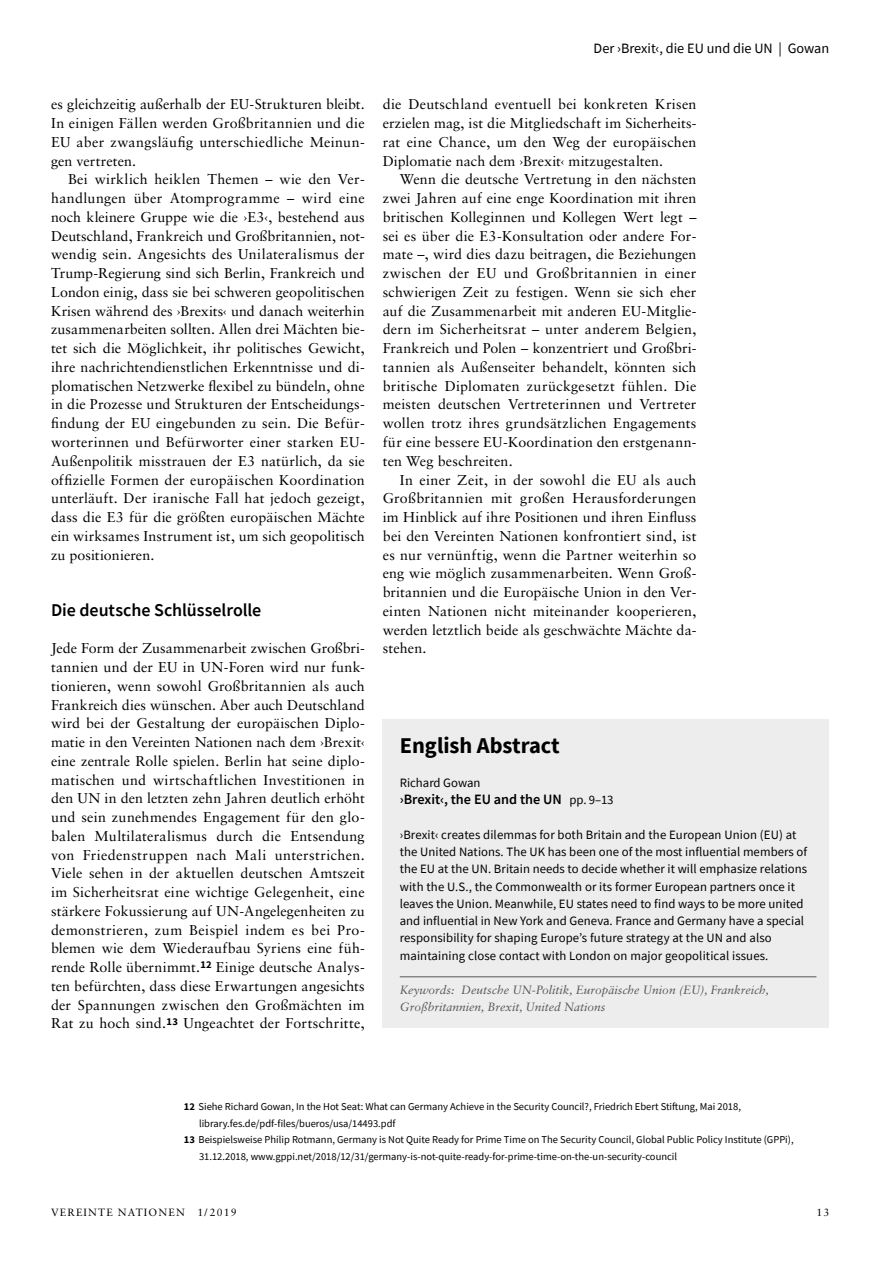
<style>
.page{position:relative;width:893px;height:1263px;background:#fff}
.page>*{position:absolute;margin:0;border:0;box-sizing:border-box;transform-origin:0 0}
.t1{font:700 22.5px "Source Sans Pro";color:#000}
.t2{font:600 18px "Source Sans Pro";letter-spacing:-.005em;color:#000}
.t3{font:14.25px/18.8px "Sabon LT Std";letter-spacing:.015em;color:#000;text-align:justify}
.t4{font:14.25px "Source Sans Pro";color:#000}
.t5{font:600 14.25px "Source Sans Pro";color:#000}
.t6{font:12.75px/17.2px "Source Sans Pro";letter-spacing:.005em;color:#000}
.t7{font:italic 12px/17.2px "Sabon LT Std";color:#575756}
.t8{font:10.5px "Source Sans Pro";color:#000}
.t9{font:10.5px "Sabon LT Std";letter-spacing:.11em;color:#000}
.s1{font-weight:400;font-size:12.75px}
.s2{font-weight:700}
</style>
<div class="page">
<div style="left:383px;top:719px;width:446px;height:309px;background:#ededed"></div>
<hr style="left:400px;top:976px;width:416px;height:1px;background:#575756">
<p class="t3" style="left:51px;top:95px;width:315px">es gleichzeitig außerhalb der EU-Strukturen bleibt.<br>In einigen Fällen werden Großbritannien und die EU aber zwangsläufig unterschiedliche Meinun&shy;gen vertreten.</p>
<p class="t3" style="left:51px;top:170px;width:315px;text-indent:17px">Bei wirklich heiklen Themen – wie den Ver&shy;handlungen über Atomprogramme – wird eine noch kleinere Gruppe wie die ›E3‹, bestehend aus Deutschland, Frankreich und Großbritannien, not&shy;wendig sein. Angesichts des Unilateralismus der Trump-Regierung sind sich Berlin, Frankreich und London einig, dass sie bei schweren geopolitischen Krisen während des ›Brexits‹ und danach weiterhin zusammenarbeiten sollten. Allen drei Mächten bie&shy;tet sich die Möglichkeit, ihr politisches Gewicht, ihre nachrichtendienstlichen Erkenntnisse und di&shy;plomatischen Netzwerke flexibel zu bündeln, ohne in die Prozesse und Strukturen der Entscheidungs&shy;findung der EU eingebunden zu sein. Die Befür&shy;worterinnen und Befürworter einer starken EU-Außenpolitik misstrauen der E3 natürlich, da sie offizielle Formen der europäischen Koordination unterläuft. Der iranische Fall hat jedoch gezeigt, dass die E3 für die größten europäischen Mächte ein wirksames Instrument ist, um sich geopolitisch zu positionieren.</p>
<p class="t2" style="left:51px;top:598px;width:212px">Die deutsche Schlüsselrolle</p>
<p class="t3" style="left:51px;top:639px;width:315px">Jede Form der Zusammenarbeit zwischen Großbri&shy;tannien und der EU in UN-Foren wird nur funk&shy;tionieren, wenn sowohl Großbritannien als auch Frankreich dies wünschen. Aber auch Deutschland wird bei der Gestaltung der europäischen Diplo&shy;matie in den Vereinten Nationen nach dem ›Brexit‹ eine zentrale Rolle spielen. Berlin hat seine diplo&shy;matischen und wirtschaftlichen Investitionen in den UN in den letzten zehn Jahren deutlich erhöht und sein zunehmendes Engagement für den glo&shy;balen Multilateralismus durch die Entsendung von Friedenstruppen nach Mali unterstrichen.<br>Viele sehen in der aktuellen deutschen Amtszeit im Sicherheitsrat eine wichtige Gelegenheit, eine stärkere Fokussierung auf UN-A</p>
<p class="t3" style="left:51px;top:901px;width:315px;text-indent:204px">ngelegenheiten zu demonstrieren, zum Beispiel indem es bei Pro&shy;blemen wie dem Wiederaufbau Syriens eine füh&shy;rende Rolle übernimmt.<sup>12</sup> Einige deutsche Analys&shy;ten befürchten, dass diese Erwartungen angesichts der Spannungen zwischen den Großmächten im Rat zu hoch sind.<sup>13</sup> Ungeachtet der Fortschritte,</p>
<p class="t4" style="left:594px;top:39px;width:237px">Der ›Brexit‹, die EU und die UN | Gowan</p>
<p class="t3" style="left:383px;top:95px;width:315px">die Deutschland eventuell bei konkreten Krisen erzielen mag, ist die Mitgliedschaft im Sicherheits&shy;rat eine Chance, um den Weg der europäischen Diplomatie nach dem ›Brexit‹ mitzugestalten.</p>
<p class="t3" style="left:383px;top:170px;width:315px;text-indent:17px">Wenn die deutsche Vertretung in den nächsten zwei Jahren auf eine enge Koordination mit ihren britischen Kolleginnen und Kollegen Wert legt – sei es über die E3-Konsultation oder andere For&shy;mate –, wird dies dazu beitragen, die Beziehungen zwischen der EU und Großbritannien in einer schwierigen Zeit zu festigen. Wenn sie sich eher auf die Zusammenarbeit mit anderen EU-Mitglie&shy;dern im Sicherheitsrat – unter anderem Belgien, Frankreich und Polen – konzentriert und Großbri&shy;tannien als Außenseiter behandelt, könnten sich britische Diplomaten zurückgesetzt fühlen. Die meisten deutschen Vertreterinnen und Vertreter wollen trotz ihres grundsätzlichen Engagements für eine bessere EU-Koordination den erstgenann&shy;ten Weg beschreiten.</p>
<p class="t3" style="left:383px;top:470px;width:315px;text-indent:17px">In einer Zeit, in der sowohl die EU als auch Großbritannien mit großen Herausforderungen im Hinblick auf ihre Positionen und ihren Einfluss bei den Vereinten Nationen konfrontiert sind, ist es nur vernünftig, wenn die Partner weiterhin so eng wie möglich zusammenarbeiten. Wenn Groß&shy;britannien und die Europäische Union in den Ver&shy;einten Nationen nicht miteinander kooperieren, werden letztlich beide als geschwächte Mächte da&shy;stehen.</p>
<h1 class="t1" style="left:400px;top:730px;width:162px">English Abstract</h1>
<p class="t6" style="left:400px;top:774px;width:82px">Richard Gowan</p>
<p class="t5" style="left:400px;top:790px;width:215px">›Brexit‹, the EU and the UN <span class="s1">pp. 9–13</span></p>
<p class="t6" style="left:400px;top:826px;width:409px">›Brexit‹ creates dilemmas for both Britain and the European Union (EU) at the United Nations. The UK has been one of the most influential members of the EU at the UN. Britain needs to decide whether it will emphasize relations with the U.S., the Commonwealth or its former European partners once it leaves the Union. Meanwhile, EU states need to find ways to be more united and influential in New York and Geneva. France and Germany have a special responsibility for shaping Europe’s future strategy at the UN and also maintaining close contact with London on major geopolitical issues.</p>
<p class="t7" style="left:400px;top:981px;width:371px">Keywords: Deutsche UN-Politik, Europäische Union (EU), Frankreich,<br>Großbritannien, Brexit, United Nations</p>
<p class="t8" style="left:184px;top:1100px;width:559px"><span class="s2">12</span> Siehe Richard Gowan, In the Hot Seat: What can Germany Achieve in the Security Council?, Friedrich Ebert Stiftung, Mai 2018,</p>
<p class="t8" style="left:199px;top:1116px;width:198px">library.fes.de/pdf-files/bueros/usa/14493.pdf</p>
<p class="t8" style="left:184px;top:1133px;width:611px"><span class="s2">13</span> Beispielsweise Philip Rotmann, Germany is Not Quite Ready for Prime Time on The Security Council, Global Public Policy Institute (GPPi),</p>
<p class="t8" style="left:199px;top:1149px;width:480px">31.12.2018, www.gppi.net/2018/12/31/germany-is-not-quite-ready-for-prime-time-on-the-un-security-council</p>
<p class="t9" style="left:51px;top:1206px;width:187px">Vereinte Nationen 1/2019</p>
<p class="t9" style="left:816px;top:1206px;width:14px">13</p>
</div>
